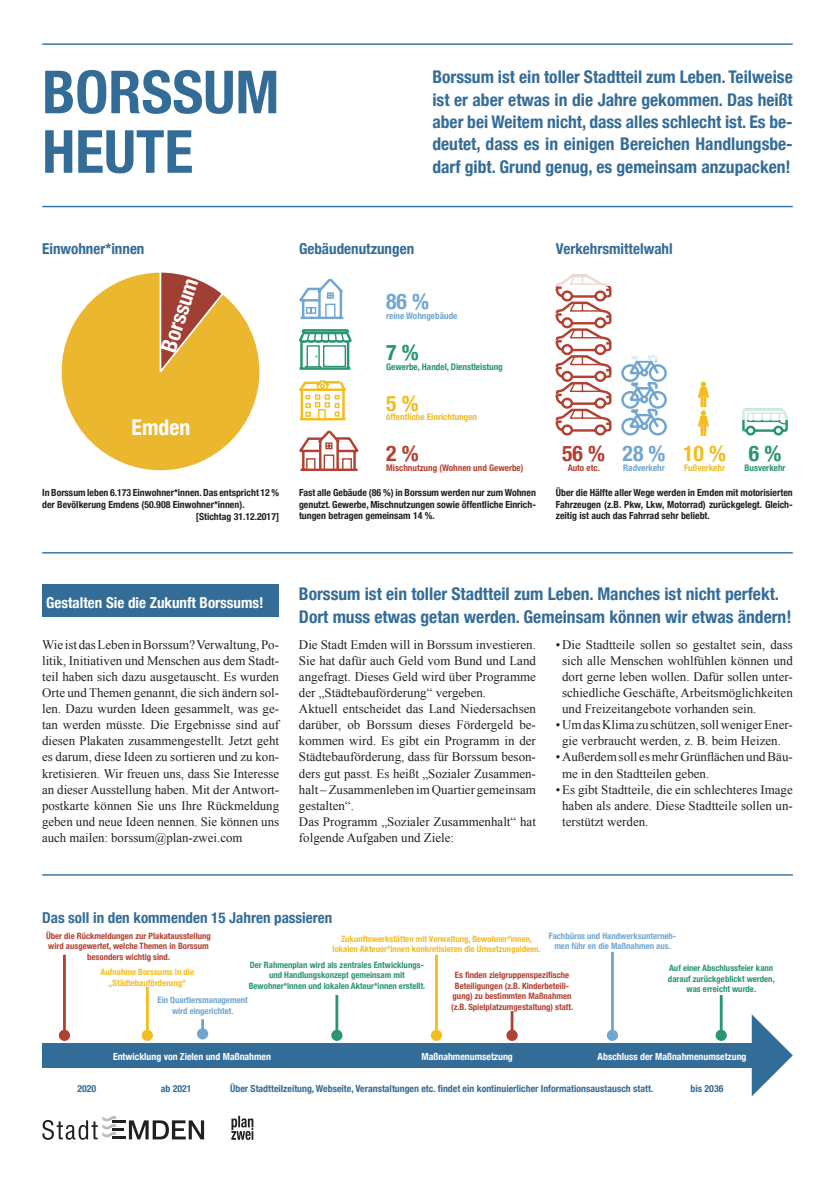
<style>
.page{position:relative;width:835px;height:1180px;background:#fff}
.page>*{position:absolute;margin:0;border:0;box-sizing:border-box;transform-origin:0 0}
.t1{font:700 condensed 59.5px/59.5px "Helvetica Neue";color:#346c98}
.t2{font:700 condensed 21.7px "Helvetica Neue";color:#fff}
.t3{font:700 condensed 21.7px "Helvetica Neue";color:#71a6d1}
.t4{font:700 condensed 21.7px "Helvetica Neue";color:#f3bd20}
.t5{font:700 condensed 21.7px "Helvetica Neue";color:#b24132}
.t6{font:700 condensed 21.7px "Helvetica Neue";color:#2a9476}
.Handlungsfeld{font:700 condensed 17.5px/22.4px "Helvetica Neue";color:#346c98;text-align:justify}
.Handlungsfeld-2{font:700 condensed 15.05px "Helvetica Neue";color:#346c98}
.Handlungsfeld-3{font:700 condensed 15.05px "Helvetica Neue";color:#fff}
.t7{font:12.95px/16.1px "Times New Roman";color:#231f20;text-align:justify}
.Abbildung{font:700 condensed 9.8px/11.8px "Helvetica Neue";color:#231f20;text-align:justify}
.Abbildung-2{font:700 condensed 9.8px "Helvetica Neue";color:#346c98}
.Abbildung-3{font:700 condensed 9.8px "Helvetica Neue";color:#fff}
.t8{font:700 condensed 9.1px "Helvetica Neue";color:#2a9476}
.t9{font:700 condensed 9.1px "Helvetica Neue";color:#b24132}
.t10{font:700 condensed 9.1px "Helvetica Neue";color:#f3bd20}
.t11{font:700 condensed 9.1px "Helvetica Neue";color:#71a6d1}
.Abbildung-4{font:700 condensed 8.75px/10.5px "Helvetica Neue";color:#b24132;text-align:center}
.Abbildung-5{font:700 condensed 8.75px/10.5px "Helvetica Neue";color:#2a9476;text-align:center}
.Abbildung-6{font:700 condensed 8.75px/10.5px "Helvetica Neue";color:#f3bd20;text-align:center}
.Abbildung-7{font:700 condensed 8.75px/10.5px "Helvetica Neue";color:#71a6d1;text-align:center}
</style>
<div class="page">
<svg style="left:231px;top:1115px;width:22px;height:25px"></svg>
<svg style="left:42px;top:1116px;width:162px;height:24px"></svg>
<svg style="left:61px;top:272px;width:199px;height:199px"></svg>
<hr style="left:302px;top:329px;width:46px;height:2px;background:#2a9476">
<svg style="left:299px;top:330px;width:53px;height:40px"></svg>
<svg style="left:299px;top:379px;width:47px;height:42px"></svg>
<svg style="left:299px;top:430px;width:60px;height:41px"></svg>
<svg style="left:299px;top:278px;width:45px;height:42px"></svg>
<hr style="left:42px;top:552px;width:750px;height:1px;background:#346c98">
<svg style="left:742px;top:408px;width:46px;height:28px"></svg>
<svg style="left:555px;top:274px;width:57px;height:162px"></svg>
<svg style="left:555px;top:275px;width:57px;height:10px"></svg>
<svg style="left:621px;top:360px;width:46px;height:76px"></svg>
<svg style="left:698px;top:382px;width:10px;height:54px"></svg>
<svg style="left:742px;top:409px;width:46px;height:10px"></svg>
<hr style="left:42px;top:206px;width:750px;height:1px;background:#346c98">
<hr style="left:42px;top:43px;width:750px;height:2px;background:#346c98">
<hr style="left:63px;top:954px;width:3px;height:81px;background:#b24132">
<div style="left:59px;top:1029px;width:11px;height:12px;background:#b24132;border-radius:50%"></div>
<hr style="left:335px;top:995px;width:3px;height:40px;background:#2a9476">
<div style="left:331px;top:1029px;width:11px;height:12px;background:#2a9476;border-radius:50%"></div>
<hr style="left:611px;top:952px;width:2px;height:83px;background:#71a6d1">
<div style="left:606px;top:1029px;width:12px;height:12px;background:#71a6d1;border-radius:50%"></div>
<hr style="left:146px;top:987px;width:3px;height:48px;background:#f3bd20">
<div style="left:142px;top:1029px;width:11px;height:12px;background:#f3bd20;border-radius:50%"></div>
<hr style="left:435px;top:954px;width:3px;height:81px;background:#f3bd20">
<div style="left:431px;top:1029px;width:11px;height:12px;background:#f3bd20;border-radius:50%"></div>
<hr style="left:719px;top:995px;width:3px;height:40px;background:#2a9476">
<div style="left:715px;top:1029px;width:11px;height:12px;background:#2a9476;border-radius:50%"></div>
<hr style="left:510px;top:1011px;width:3px;height:24px;background:#b24132">
<div style="left:506px;top:1029px;width:11px;height:12px;background:#b24132;border-radius:50%"></div>
<hr style="left:201px;top:1019px;width:3px;height:15px;background:#71a6d1">
<div style="left:197px;top:1028px;width:11px;height:11px;background:#71a6d1;border-radius:50%"></div>
<div style="left:42px;top:1043px;width:711px;height:24px;background:#346c98"></div>
<svg style="left:751px;top:1014px;width:41px;height:82px"></svg>
<hr style="left:42px;top:874px;width:750px;height:1px;background:#346c98">
<div style="left:42px;top:584px;width:237px;height:32px;background:#346c98"></div>
<p class="t1" style="left:42px;top:61px;width:239px">BORSSUM<br>HEUTE</p>
<p class="Handlungsfeld" style="left:432px;top:66px;width:362px">Borssum ist ein toller Stadtteil zum Leben. Teilweise ist er aber etwas in die Jahre gekommen. Das heißt aber bei Weitem nicht, dass alles schlecht ist. Es be&shy;deutet, dass es in einigen Bereichen Handlungsbe&shy;darf gibt. Grund genug, es gemeinsam anzupacken!</p>
<p class="Handlungsfeld-2" style="left:42px;top:240px;width:104px">Einwohner*innen</p>
<p class="Handlungsfeld-2" style="left:299px;top:240px;width:117px">Gebäudenutzungen</p>
<p class="t2" style="left:155px;top:347px;width:78px;rotate:-72deg">Borssum</p>
<p class="t2" style="left:131px;top:414px;width:60px">Emden</p>
<p class="Abbildung" style="left:42px;top:486px;width:238px">In Borssum leben 6.173 Einwohner*innen. Das entspricht 12 % der Bevölkerung Emdens (50.908 Einwohner*innen).</p>
<p class="Abbildung" style="left:196px;top:510px;width:85px">[Stichtag 31.12.2017]</p>
<p class="t3" style="left:386px;top:288px;width:44px">86 %</p>
<p class="t11" style="left:386px;top:310px;width:73px">reine Wohngebäude</p>
<p class="t6" style="left:386px;top:339px;width:34px">7 %</p>
<p class="t8" style="left:386px;top:361px;width:118px">Gewerbe, Handel, Dienstleistung</p>
<p class="t4" style="left:386px;top:390px;width:34px">5 %</p>
<p class="t10" style="left:386px;top:411px;width:92px">öffentliche Einrichtungen</p>
<p class="t5" style="left:386px;top:440px;width:34px">2 %</p>
<p class="t9" style="left:386px;top:462px;width:139px">Mischnutzung (Wohnen und Gewerbe)</p>
<p class="Abbildung" style="left:299px;top:486px;width:238px">Fast alle Gebäude (86 %) in Borssum werden nur zum Wohnen genutzt. Gewerbe, Mischnutzungen sowie öffentliche Einrich&shy;tungen betragen gemeinsam 14 %.</p>
<p class="Handlungsfeld-2" style="left:555px;top:240px;width:118px">Verkehrsmittelwahl</p>
<p class="t5" style="left:562px;top:440px;width:44px">56 %</p>
<p class="t9" style="left:567px;top:462px;width:34px">Auto etc.</p>
<p class="t3" style="left:622px;top:440px;width:44px">28 %</p>
<p class="t11" style="left:623px;top:462px;width:43px">Radverkehr</p>
<p class="t4" style="left:683px;top:440px;width:44px">10 %</p>
<p class="t10" style="left:684px;top:462px;width:42px">Fußverkehr</p>
<p class="t6" style="left:748px;top:440px;width:34px">6%</p>
<p class="t8" style="left:744px;top:462px;width:43px">Busverkehr</p>
<p class="Abbildung" style="left:555px;top:486px;width:238px">Über die Hälfte aller Wege werden in Emden mit motorisierten Fahrzeugen (z.B. Pkw, Lkw, Motorrad) zurückgelegt. Gleich&shy;zeitig ist auch das Fahrrad sehr beliebt.</p>
<p class="Handlungsfeld-3" style="left:46px;top:593px;width:219px">Gestalten Sie die Zukunft Borssums!</p>
<p class="t7" style="left:42px;top:636px;width:238px">Wie ist das Leben in Borssum? Verwaltung, Po&shy;litik, Initiativen und Menschen aus dem Stadt&shy;teil haben sich dazu ausgetauscht. Es wurden Orte und Themen genannt, die sich ändern sol&shy;len. Dazu wurden Ideen gesammelt, was ge&shy;tan werden müsste. Die Ergebnisse sind auf diesen Plakaten zusammengestellt. Jetzt geht es darum, diese Ideen zu sortieren und zu kon&shy;kretisieren. Wir freuen uns, dass Sie Interesse an dieser Ausstellung haben. Mit der Antwort&shy;postkarte können Sie uns Ihre Rückmeldung geben und neue Ideen nennen. Sie können uns auch mailen: borssum@plan-zwei.com</p>
<p class="Handlungsfeld" style="left:299px;top:583px;width:494px">Borssum ist ein toller Stadtteil zum Leben. Manches ist nicht perfekt.<br>Dort muss etwas getan werden. Gemeinsam können wir etwas ändern!</p>
<p class="t7" style="left:299px;top:636px;width:238px">Die Stadt Emden will in Borssum investieren.<br>Sie hat dafür auch Geld vom Bund und Land angefragt. Dieses Geld wird über Programme der „Städtebauförderung“ vergeben.</p>
<p class="t7" style="left:299px;top:700px;width:238px">Aktuell entscheidet das Land Niedersachsen darüber, ob Borssum dieses Fördergeld be&shy;kommen wird. Es gibt ein Programm in der Städtebauförderung, dass für Borssum beson&shy;ders gut passt. Es heißt „Sozialer Zusammen&shy;halt – Zusammenleben im Quartier gemeinsam gestalten“.</p>
<p class="t7" style="left:299px;top:813px;width:238px">Das Programm „Sozialer Zusammenhalt“ hat folgende Aufgaben und Ziele:</p>
<p class="t7" style="left:562px;top:636px;width:232px;text-indent:-6px">•Die Stadtteile sollen so gestaltet sein, dass sich alle Menschen wohlfühlen können und dort gerne leben wollen. Dafür sollen unter&shy;schiedliche Geschäfte, Arbeitsmöglichkeiten und Freizeitangebote vorhanden sein.</p>
<p class="t7" style="left:555px;top:716px;width:238px;text-align:center">•Um das Klima zu schützen, soll weniger Ener&shy;gie verbraucht werden, z. B. beim Heizen.</p>
<p class="t7" style="left:562px;top:749px;width:232px;text-indent:-6px">•Außerdem soll es mehr Grünflächen und Bäu&shy;me in den Stadtteilen geben.</p>
<p class="t7" style="left:562px;top:781px;width:232px;text-indent:-6px">•Es gibt Stadtteile, die ein schlechteres Image haben als andere. Diese Stadtteile sollen un&shy;terstützt werden.</p>
<p class="Handlungsfeld-2" style="left:42px;top:908px;width:292px">Das soll in den kommenden 15 Jahren passieren</p>
<p class="Abbildung-4" style="left:46px;top:930px;width:166px">Über die Rückmeldungen zur Plakatausstellung wird ausgewertet, welche Themen in Borssum besonders wichtig sind.</p>
<p class="Abbildung-7" style="left:548px;top:930px;width:129px">Fachbüros und Handwerksunterneh&shy;men führ en die Maßnahmen aus.</p>
<p class="Abbildung-6" style="left:332px;top:933px;width:209px">Zukunftswerkstätten mit Verwaltung, Bewohner*innen, lokalen Akteuer*innen konkretisieren die Umsetzungsideen.</p>
<p class="Abbildung-5" style="left:249px;top:959px;width:178px">Der Rahmenplan wird als zentrales Entwicklungs&shy;und Handlungskonzept gemeinsam mit<br>Bewohner*innen und lokalen Akteur*innen erstellt.</p>
<p class="Abbildung-5" style="left:667px;top:962px;width:108px">Auf einer Abschlussfeier kann darauf zurückgeblickt werden, was erreicht wurde.</p>
<p class="Abbildung-6" style="left:101px;top:966px;width:95px">Aufnahme Borssums in die „Städtebauförderung“</p>
<p class="Abbildung-4" style="left:451px;top:970px;width:123px">Es finden zielgruppenspezifische Beteiligungen (z.B. Kinderbeteili&shy;gung) zu bestimmten Maßnahmen (z.B. Spielplatzumgestaltung) statt.</p>
<p class="Abbildung-7" style="left:157px;top:995px;width:92px">Ein Quartiersmanagement wird eingerichtet.</p>
<p class="Abbildung-3" style="left:113px;top:1050px;width:159px">Entwicklung von Zielen und Maßnahmen</p>
<p class="Abbildung-3" style="left:421px;top:1050px;width:93px">Maßnahmenumsetzung</p>
<p class="Abbildung-3" style="left:597px;top:1050px;width:150px">Abschluss der Maßnahmenumsetzung</p>
<p class="Abbildung-2" style="left:77px;top:1082px;width:20px">2020</p>
<p class="Abbildung-2" style="left:161px;top:1082px;width:32px">ab 2021</p>
<p class="Abbildung-2" style="left:230px;top:1082px;width:424px">Über Stadtteilzeitung, Webseite, Veranstaltungen etc. findet ein kontinuierlicher Informationsaustausch statt.</p>
<p class="Abbildung-2" style="left:690px;top:1082px;width:34px">bis 2036</p>
</div>
